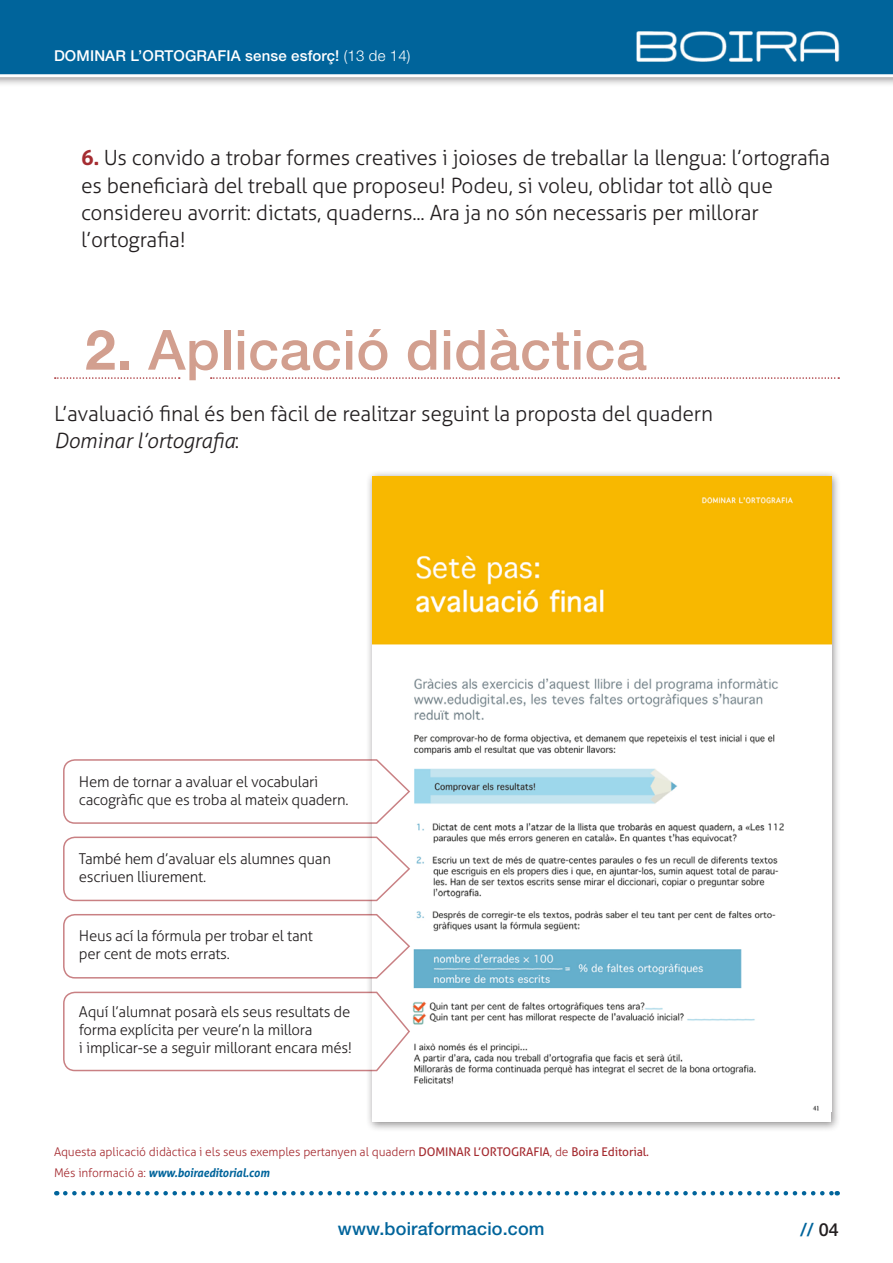
<style>
.page{position:relative;width:893px;height:1263px;background:#fff}
.page>*{position:absolute;margin:0;border:0;box-sizing:border-box;transform-origin:0 0}
.t1{font:500 55.5px "Helvetica Neue LT Std";letter-spacing:.01em;color:#d29f8f}
.t2{font:300 21px/27px "Aller";letter-spacing:-.01em;color:#231f20}
.t3{font:500 18px "Helvetica Neue LT Std";letter-spacing:.01em;color:#00649b}
.t4{font:300 15px/18px "Aller";letter-spacing:-.02em;color:#231f20}
.t5{font:500 15px "Helvetica Neue LT Std";letter-spacing:.01em;color:#fff}
.t6{font:300 12px "Aller";letter-spacing:-.01em;color:#a52c31}
.t7{font:italic 700 12px "Aller";letter-spacing:-.01em;color:#00649b;scale:.92 1}
.s1{font-weight:300}
.s2{font-weight:700;color:#a52c31}
.s3{font-weight:700}
.s4{font-style:italic}
.s5{font-weight:400}
.s6{font-weight:300;font-style:normal;color:#a52c31}
.s7{color:#231f20}
</style>
<div class="page">
<svg style="left:65px;top:1191px;width:773px;height:4px"></svg>
<div style="left:0;top:0;width:893px;height:87px;background:#231f20;opacity:.5"></div>
<div style="left:0;top:0;width:893px;height:77px;background:#00649b"></div>
<img style="left:621px;top:19px;width:231px;height:56px">
<svg style="left:55px;top:377px;width:125px;height:2px"></svg>
<svg style="left:211px;top:377px;width:628px;height:2px"></svg>
<div style="left:366px;top:470px;width:475px;height:662px;background:#231f20;opacity:.5"></div>
<img style="left:372px;top:476px;width:459px;height:636px">
<svg style="left:63px;top:758px;width:348px;height:66px"></svg>
<svg style="left:63px;top:836px;width:348px;height:66px"></svg>
<svg style="left:63px;top:913px;width:348px;height:66px"></svg>
<svg style="left:63px;top:991px;width:348px;height:81px"></svg>
<p class="t5" style="left:54px;top:47px;width:358px">DOMINAR L’ORTOGRAFIA sense esforç! <span class="s1">(13 de 14)</span></p>
<p class="t2" style="left:81px;top:145px;width:751px"><span class="s2">6.</span> Us convido a trobar formes creatives i joioses de treballar la llengua: l’ortografia es beneficiarà del treball que proposeu! Podeu, si voleu, oblidar tot allò que considereu avorrit: dictats, quaderns... Ara ja no són necessaris per millorar l’ortografia!</p>
<p class="t1" style="left:85px;top:317px;width:563px"><span class="s3">2.</span> Aplicació didàctica</p>
<p class="t2" style="left:54px;top:400px;width:661px">L’avaluació final és ben fàcil de realitzar seguint la proposta del quadern<br><span class="s4">Dominar l’ortografia</span>:</p>
<p class="t4" style="left:79px;top:772px;width:271px">Hem de tornar a avaluar el vocabulari cacogràfic que es troba al mateix quadern.</p>
<p class="t4" style="left:79px;top:850px;width:253px">També hem d’avaluar els alumnes quan escriuen lliurement.</p>
<p class="t4" style="left:79px;top:927px;width:235px">Heus ací la fórmula per trobar el tant per cent de mots errats.</p>
<p class="t4" style="left:79px;top:1003px;width:275px">Aquí l’alumnat posarà els seus resultats de forma explícita per veure’n la millora<br>i implicar-se a seguir millorant encara més!</p>
<p class="t6" style="left:54px;top:1144px;width:597px">Aquesta aplicació didàctica i els seus exemples pertanyen al quadern <span class="s5">DOMINAR L’ORTOGRAFIA</span>, de <span class="s5">Boira Editorial.</span></p>
<p class="t7" style="left:54px;top:1165px;width:236px"><span class="s6">Més informació a:</span> www.boiraeditorial.com</p>
<p class="t3" style="left:338px;top:1218px;width:208px">www.boiraformacio.com</p>
<p class="t3" style="left:801px;top:1218px;width:40px">// <span class="s7">04</span></p>
</div>
